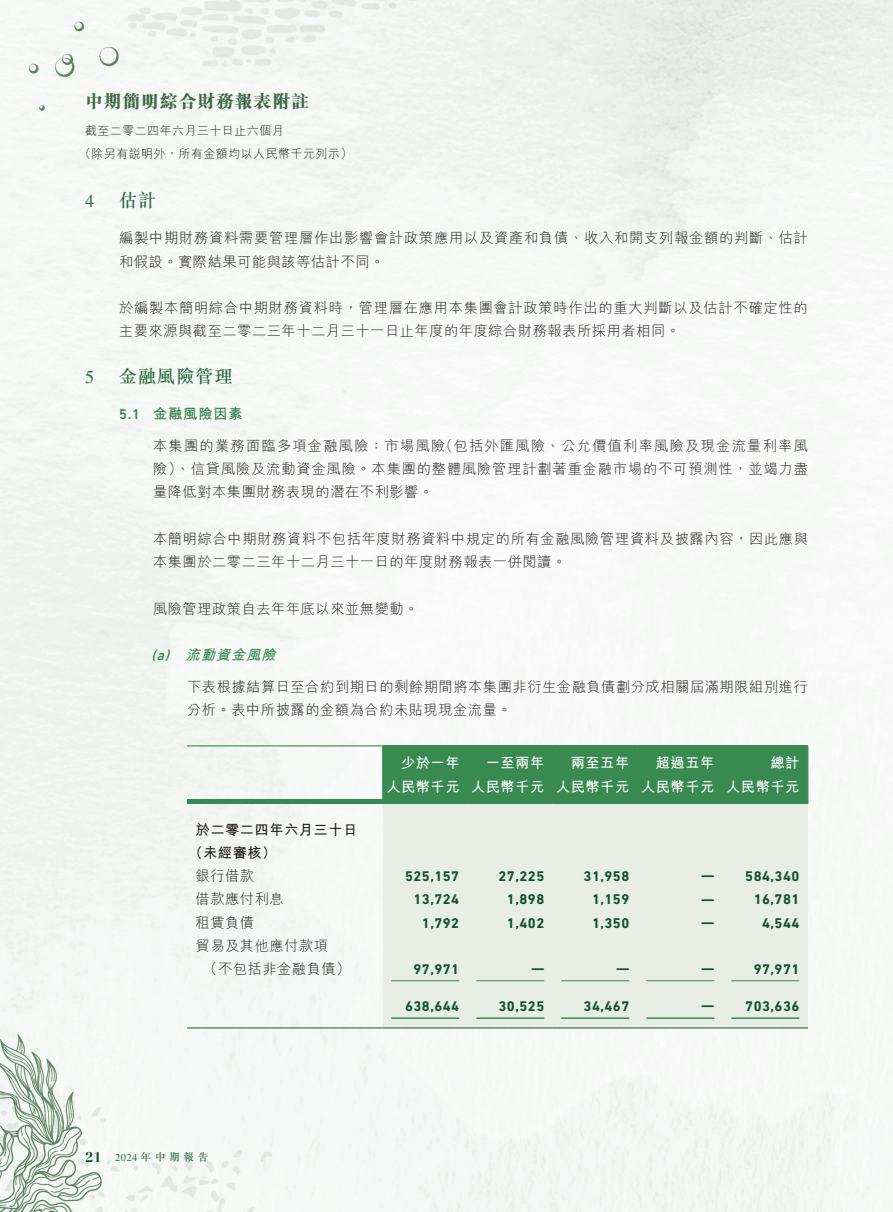
<style>
.page{position:relative;width:893px;height:1212px;background:#fff}
.page>*{position:absolute;margin:0;border:0;box-sizing:border-box;transform-origin:0 0}
.t1{font:800 18px "M Sung HK";letter-spacing:.04em;color:#406847}
._3__標題{font:500 18px "M Sung HK";letter-spacing:.06em;color:#28693b}
._3__標題-2{font:18px "Times LT Std";color:#28693b}
.t2{font:700 15px "Basilia Pro";color:#0f522c;scale:.9 1}
._1__內文{font:300 14.25px/23.2px "M Hei HK";letter-spacing:.045em;color:#231f20}
._1__內文-2{font:700 14.25px "DIN Next LT Pro";letter-spacing:.035em;color:#0f522c}
._1__內文-3{font:700 14.25px "M Hei HK";letter-spacing:.035em;color:#fff}
._1__內文-4{font:300 14.25px "M Hei HK";letter-spacing:.085em;color:#231f20}
._1__內文-5{font:700 14.25px "M Hei HK";letter-spacing:.035em;color:#231f20}
._4__副標題{font:700 14.25px "M Hei HK";letter-spacing:.06em;color:#327f4a}
._5__副副標題{font:italic 700 14.25px "M Hei HK";color:#398a51}
._4__副標題-2{font:500 14.25px "DIN Next LT Pro";color:#327f4a}
._5__副副標題-2{font:italic 500 14.25px "DIN Next LT Pro";color:#398a51}
.t3{font:300 12px/23.2px "M Hei HK";letter-spacing:.035em;color:#231f20}
.t4{font:500 10.5px "M Sung HK";letter-spacing:.35em;color:#28693b}
.s1{font-family:"Times LT Std";font-weight:400}
</style>
<div class="page">
<div style="left:0;top:0;width:892px;height:1212px;background:#f5f7f5"></div>
<hr style="left:187px;top:799px;width:196px;height:4px;background:#398a51">
<div style="left:383px;top:804px;width:425px;height:223px;background:#e8eee6"></div>
<div style="left:382px;top:746px;width:426px;height:57px;background:#398a51"></div>
<hr style="left:382px;top:803px;width:86px;height:1px;background:#398a51">
<hr style="left:468px;top:803px;width:85px;height:1px;background:#398a51">
<hr style="left:553px;top:803px;width:85px;height:1px;background:#398a51">
<hr style="left:638px;top:803px;width:85px;height:1px;background:#398a51">
<hr style="left:723px;top:803px;width:85px;height:1px;background:#398a51">
<hr style="left:187px;top:745px;width:196px;height:1px;background:#398a51">
<hr style="left:383px;top:745px;width:170px;height:1px;background:#398a51">
<hr style="left:553px;top:745px;width:85px;height:1px;background:#398a51">
<hr style="left:638px;top:745px;width:85px;height:1px;background:#398a51">
<hr style="left:723px;top:745px;width:85px;height:1px;background:#398a51">
<hr style="left:391px;top:980px;width:68px;height:1px;background:#398a51">
<hr style="left:476px;top:980px;width:68px;height:1px;background:#398a51">
<hr style="left:561px;top:980px;width:68px;height:1px;background:#398a51">
<hr style="left:646px;top:980px;width:68px;height:1px;background:#398a51">
<hr style="left:731px;top:980px;width:68px;height:1px;background:#398a51">
<hr style="left:391px;top:1017px;width:68px;height:2px;background:#398a51">
<hr style="left:476px;top:1017px;width:68px;height:2px;background:#398a51">
<hr style="left:561px;top:1017px;width:68px;height:2px;background:#398a51">
<hr style="left:646px;top:1017px;width:68px;height:2px;background:#398a51">
<hr style="left:731px;top:1017px;width:68px;height:2px;background:#398a51">
<hr style="left:187px;top:1027px;width:196px;height:1px;background:#28693b">
<hr style="left:383px;top:1027px;width:170px;height:1px;background:#28693b">
<hr style="left:553px;top:1027px;width:85px;height:1px;background:#28693b">
<hr style="left:638px;top:1027px;width:85px;height:1px;background:#28693b">
<hr style="left:723px;top:1027px;width:85px;height:1px;background:#28693b">
<p class="t1" style="left:85px;top:92px;width:226px">中期簡明綜合財務報表附註</p>
<p class="t3" style="left:79px;top:119px;width:275px;text-indent:6px">截至二零二四年六月三十日止六個月<br>（除另有說明外，所有金額均以人民幣千元列示(</p>
<p class="_3__標題-2" style="left:85px;top:191px;width:10px">4</p>
<p class="_3__標題-2" style="left:85px;top:367px;width:10px">5</p>
<p class="_3__標題" style="left:119px;top:188px;width:39px">估計</p>
<p class="_1__內文" style="left:119px;top:226px;width:691px">編製中期財務資料需要管理層作出影響會計政策應用以及資產和負債、收入和開支列報金額的判斷、估計和假設。實際結果可能與該等估計不同。</p>
<p class="_1__內文" style="left:119px;top:296px;width:690px">於編製本簡明綜合中期財務資料時，管理層在應用本集團會計政策時作出的重大判斷以及估計不確定性的主要來源與截至二零二三年十二月三十一日止年度的年度綜合財務報表所採用者相同。</p>
<p class="_3__標題" style="left:119px;top:364px;width:115px">金融風險管理</p>
<p class="_4__副標題-2" style="left:119px;top:406px;width:22px">5.1</p>
<p class="_4__副標題" style="left:153px;top:403px;width:91px">金融風險因素</p>
<p class="_1__內文-4" style="left:439px;top:438px;width:371px">（包括外匯風險、公允價值利率風險及現金流量利率風</p>
<p class="_1__內文" style="left:153px;top:434px;width:656px">本集團的業務面臨多項金融風險：市場風險<br>險）、信貸風險及流動資金風險。本集團的整體風險管理計劃著重金融市場的不可預測性，並竭力盡量降低對本集團財務表現的潛在不利影響。</p>
<p class="_1__內文" style="left:153px;top:527px;width:656px">本簡明綜合中期財務資料不包括年度財務資料中規定的所有金融風險管理資料及披露內容，因此應與本集團於二零二三年十二月三十一日的年度財務報表一併閱讀。</p>
<p class="_1__內文" style="left:153px;top:596px;width:267px">風險管理政策自去年年底以來並無變動。</p>
<p class="_5__副副標題" style="left:186px;top:644px;width:96px">流動資金風險</p>
<p class="_5__副副標題-2" style="left:152px;top:647px;width:18px">a(</p>
<p class="_5__副副標題-2" style="left:165px;top:647px;width:10px">)</p>
<p class="_1__內文" style="left:187px;top:675px;width:622px">下表根據結算日至合約到期日的剩餘期間將本集團非衍生金融負債劃分成相關屆滿期限組別進行分析。表中所披露的金額為合約未貼現現金流量。</p>
<p class="_1__內文-3" style="left:770px;top:753px;width:30px">總計</p>
<p class="_1__內文-3" style="left:401px;top:753px;width:60px">少於一年</p>
<p class="_1__內文-3" style="left:486px;top:753px;width:60px">一至兩年</p>
<p class="_1__內文-3" style="left:571px;top:753px;width:60px">兩至五年</p>
<p class="_1__內文-3" style="left:656px;top:753px;width:60px">超過五年</p>
<p class="_1__內文-3" style="left:386px;top:776px;width:75px">人民幣千元</p>
<p class="_1__內文-3" style="left:471px;top:776px;width:75px">人民幣千元</p>
<p class="_1__內文-3" style="left:556px;top:776px;width:75px">人民幣千元</p>
<p class="_1__內文-3" style="left:641px;top:776px;width:75px">人民幣千元</p>
<p class="_1__內文-3" style="left:726px;top:776px;width:75px">人民幣千元</p>
<p class="_1__內文-5" style="left:196px;top:819px;width:163px">於二零二四年六月三十日</p>
<p class="_1__內文-5" style="left:188px;top:842px;width:89px">（未經審核(</p>
<p class="_1__內文" style="left:196px;top:864px;width:60px">銀行借款</p>
<p class="_1__內文-2" style="left:405px;top:868px;width:56px">525,157</p>
<p class="_1__內文-2" style="left:499px;top:868px;width:47px">27,225</p>
<p class="_1__內文-2" style="left:584px;top:868px;width:47px">31,958</p>
<p class="_1__內文-2" style="left:702px;top:867px;width:14px">—</p>
<p class="_1__內文-2" style="left:745px;top:868px;width:56px">584,340</p>
<p class="_1__內文" style="left:196px;top:887px;width:90px">借款應付利息</p>
<p class="_1__內文-2" style="left:413px;top:891px;width:47px">13,724</p>
<p class="_1__內文-2" style="left:507px;top:891px;width:39px">1,898</p>
<p class="_1__內文-2" style="left:592px;top:891px;width:39px">1,159</p>
<p class="_1__內文-2" style="left:702px;top:890px;width:14px">—</p>
<p class="_1__內文-2" style="left:754px;top:891px;width:47px">16,781</p>
<p class="_1__內文" style="left:196px;top:910px;width:60px">租賃負債</p>
<p class="_1__內文" style="left:196px;top:934px;width:134px">貿易及其他應付款項</p>
<p class="_1__內文-2" style="left:422px;top:914px;width:39px">1,792</p>
<p class="_1__內文-2" style="left:507px;top:914px;width:39px">1,402</p>
<p class="_1__內文-2" style="left:592px;top:914px;width:39px">1,350</p>
<p class="_1__內文-2" style="left:702px;top:914px;width:14px">—</p>
<p class="_1__內文-2" style="left:762px;top:914px;width:39px">4,544</p>
<p class="_1__內文" style="left:203px;top:957px;width:149px">（不包括非金融負債(</p>
<p class="_1__內文-2" style="left:413px;top:961px;width:47px">97,971</p>
<p class="_1__內文-2" style="left:532px;top:960px;width:14px">—</p>
<p class="_1__內文-2" style="left:617px;top:960px;width:14px">—</p>
<p class="_1__內文-2" style="left:702px;top:960px;width:14px">—</p>
<p class="_1__內文-2" style="left:754px;top:961px;width:47px">97,971</p>
<p class="_1__內文-2" style="left:405px;top:998px;width:56px">638,644</p>
<p class="_1__內文-2" style="left:499px;top:998px;width:47px">30,525</p>
<p class="_1__內文-2" style="left:584px;top:998px;width:47px">34,467</p>
<p class="_1__內文-2" style="left:702px;top:997px;width:14px">—</p>
<p class="_1__內文-2" style="left:745px;top:998px;width:56px">703,636</p>
<p class="t2" style="left:85px;top:1148px;width:19px">21</p>
<p class="t4" style="left:115px;top:1149px;width:95px"><span class="s1">2024</span>年中期報告</p>
</div>
